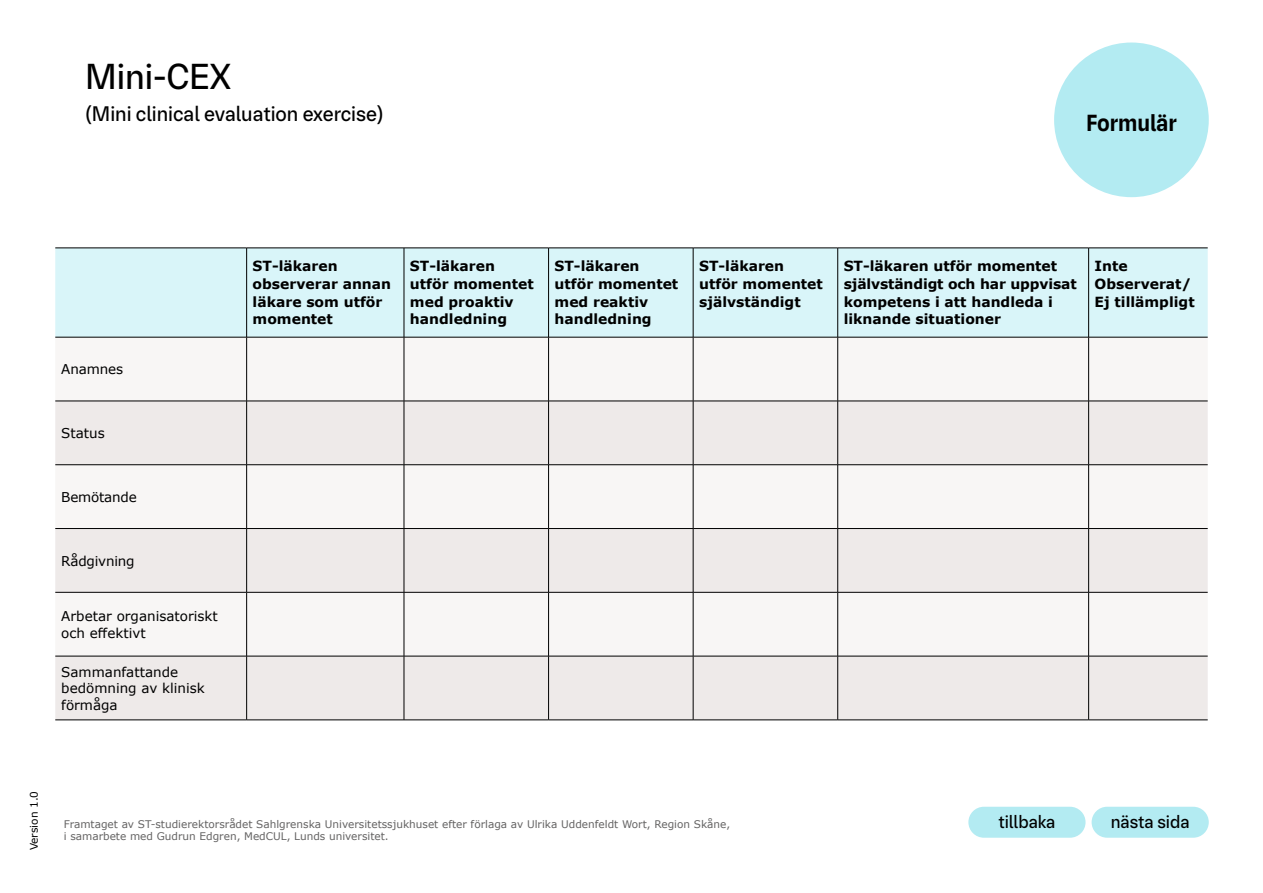
<style>
.page{position:relative;width:1263px;height:893px;background:#fff}
.page>*{position:absolute;margin:0;border:0;box-sizing:border-box;transform-origin:0 0}
.t1{font:36px "VGR Sans";color:#000}
.t2{font:700 23.25px "VGR Sans";color:#000}
.t3{font:21px "VGR Sans";color:#000}
.t4{font:18px "VGR Sans";color:#000}
.t5{font:700 13.95px/17.7px "Verdana";color:#000}
.t6{font:13.5px/16.5px "Verdana";color:#000}
.t7{font:10.5px/12.6px "Verdana";color:#646363}
.t8{font:10.5px "Verdana";color:#000}
</style>
<div class="page">
<div style="left:55px;top:249px;width:1153px;height:88px;background:#d9f5f9"></div>
<div style="left:55px;top:338px;width:1153px;height:63px;background:#f8f6f5"></div>
<svg style="left:55px;top:402px;width:1153px;height:318px;fill:#eeeae9"></svg>
<hr style="left:404px;top:248px;width:1px;height:89px;background:#000">
<hr style="left:548px;top:248px;width:1px;height:89px;background:#000">
<hr style="left:693px;top:248px;width:1px;height:89px;background:#000">
<hr style="left:837px;top:248px;width:1px;height:89px;background:#000">
<hr style="left:1088px;top:248px;width:1px;height:89px;background:#000">
<hr style="left:246px;top:248px;width:1px;height:89px;background:#000">
<hr style="left:55px;top:337px;width:192px;height:1px;background:#000">
<hr style="left:247px;top:337px;width:157px;height:1px;background:#000">
<hr style="left:404px;top:337px;width:145px;height:1px;background:#000">
<hr style="left:549px;top:337px;width:144px;height:1px;background:#000">
<hr style="left:693px;top:337px;width:145px;height:1px;background:#000">
<hr style="left:838px;top:337px;width:251px;height:1px;background:#000">
<hr style="left:1089px;top:337px;width:119px;height:1px;background:#000">
<hr style="left:55px;top:401px;width:192px;height:1px;background:#000">
<hr style="left:247px;top:401px;width:157px;height:1px;background:#000">
<hr style="left:404px;top:401px;width:145px;height:1px;background:#000">
<hr style="left:549px;top:401px;width:144px;height:1px;background:#000">
<hr style="left:693px;top:401px;width:145px;height:1px;background:#000">
<hr style="left:838px;top:401px;width:251px;height:1px;background:#000">
<hr style="left:1089px;top:401px;width:119px;height:1px;background:#000">
<hr style="left:55px;top:464px;width:192px;height:1px;background:#000">
<hr style="left:247px;top:464px;width:157px;height:1px;background:#000">
<hr style="left:404px;top:464px;width:145px;height:1px;background:#000">
<hr style="left:549px;top:464px;width:144px;height:1px;background:#000">
<hr style="left:693px;top:464px;width:145px;height:1px;background:#000">
<hr style="left:838px;top:464px;width:251px;height:1px;background:#000">
<hr style="left:1089px;top:464px;width:119px;height:1px;background:#000">
<hr style="left:55px;top:528px;width:192px;height:1px;background:#000">
<hr style="left:247px;top:528px;width:157px;height:1px;background:#000">
<hr style="left:404px;top:528px;width:145px;height:1px;background:#000">
<hr style="left:549px;top:528px;width:144px;height:1px;background:#000">
<hr style="left:693px;top:528px;width:145px;height:1px;background:#000">
<hr style="left:838px;top:528px;width:251px;height:1px;background:#000">
<hr style="left:1089px;top:528px;width:119px;height:1px;background:#000">
<hr style="left:55px;top:592px;width:192px;height:1px;background:#000">
<hr style="left:247px;top:592px;width:157px;height:1px;background:#000">
<hr style="left:404px;top:592px;width:145px;height:1px;background:#000">
<hr style="left:549px;top:592px;width:144px;height:1px;background:#000">
<hr style="left:693px;top:592px;width:145px;height:1px;background:#000">
<hr style="left:838px;top:592px;width:251px;height:1px;background:#000">
<hr style="left:1089px;top:592px;width:119px;height:1px;background:#000">
<hr style="left:55px;top:656px;width:192px;height:1px;background:#000">
<hr style="left:247px;top:656px;width:157px;height:1px;background:#000">
<hr style="left:404px;top:656px;width:145px;height:1px;background:#000">
<hr style="left:549px;top:656px;width:144px;height:1px;background:#000">
<hr style="left:693px;top:656px;width:145px;height:1px;background:#000">
<hr style="left:838px;top:656px;width:251px;height:1px;background:#000">
<hr style="left:1089px;top:656px;width:119px;height:1px;background:#000">
<hr style="left:55px;top:720px;width:192px;height:1px;background:#000">
<hr style="left:247px;top:720px;width:157px;height:1px;background:#000">
<hr style="left:404px;top:720px;width:145px;height:1px;background:#000">
<hr style="left:549px;top:720px;width:144px;height:1px;background:#000">
<hr style="left:693px;top:720px;width:145px;height:1px;background:#000">
<hr style="left:838px;top:720px;width:251px;height:1px;background:#000">
<hr style="left:1089px;top:720px;width:119px;height:1px;background:#000">
<hr style="left:246px;top:337px;width:1px;height:64px;background:#000">
<hr style="left:404px;top:337px;width:1px;height:64px;background:#000">
<hr style="left:548px;top:337px;width:1px;height:64px;background:#000">
<hr style="left:693px;top:337px;width:1px;height:64px;background:#000">
<hr style="left:837px;top:337px;width:1px;height:64px;background:#000">
<hr style="left:1088px;top:337px;width:1px;height:64px;background:#000">
<hr style="left:246px;top:401px;width:1px;height:64px;background:#000">
<hr style="left:404px;top:401px;width:1px;height:64px;background:#000">
<hr style="left:548px;top:401px;width:1px;height:64px;background:#000">
<hr style="left:693px;top:401px;width:1px;height:64px;background:#000">
<hr style="left:837px;top:401px;width:1px;height:64px;background:#000">
<hr style="left:1088px;top:401px;width:1px;height:64px;background:#000">
<hr style="left:246px;top:465px;width:1px;height:63px;background:#000">
<hr style="left:404px;top:465px;width:1px;height:63px;background:#000">
<hr style="left:548px;top:465px;width:1px;height:63px;background:#000">
<hr style="left:693px;top:465px;width:1px;height:63px;background:#000">
<hr style="left:837px;top:465px;width:1px;height:63px;background:#000">
<hr style="left:1088px;top:465px;width:1px;height:63px;background:#000">
<hr style="left:246px;top:529px;width:1px;height:63px;background:#000">
<hr style="left:404px;top:529px;width:1px;height:63px;background:#000">
<hr style="left:548px;top:529px;width:1px;height:63px;background:#000">
<hr style="left:693px;top:529px;width:1px;height:63px;background:#000">
<hr style="left:837px;top:529px;width:1px;height:63px;background:#000">
<hr style="left:1088px;top:529px;width:1px;height:63px;background:#000">
<hr style="left:246px;top:592px;width:1px;height:64px;background:#000">
<hr style="left:404px;top:592px;width:1px;height:64px;background:#000">
<hr style="left:548px;top:592px;width:1px;height:64px;background:#000">
<hr style="left:693px;top:592px;width:1px;height:64px;background:#000">
<hr style="left:837px;top:592px;width:1px;height:64px;background:#000">
<hr style="left:1088px;top:592px;width:1px;height:64px;background:#000">
<hr style="left:246px;top:656px;width:1px;height:64px;background:#000">
<hr style="left:404px;top:656px;width:1px;height:64px;background:#000">
<hr style="left:548px;top:656px;width:1px;height:64px;background:#000">
<hr style="left:693px;top:656px;width:1px;height:64px;background:#000">
<hr style="left:837px;top:656px;width:1px;height:64px;background:#000">
<hr style="left:1088px;top:656px;width:1px;height:64px;background:#000">
<hr style="left:55px;top:248px;width:192px;height:1px;background:#000">
<hr style="left:247px;top:248px;width:157px;height:1px;background:#000">
<hr style="left:404px;top:248px;width:145px;height:1px;background:#000">
<hr style="left:549px;top:248px;width:144px;height:1px;background:#000">
<hr style="left:693px;top:248px;width:145px;height:1px;background:#000">
<hr style="left:838px;top:248px;width:251px;height:1px;background:#000">
<hr style="left:1089px;top:248px;width:119px;height:1px;background:#000">
<div style="left:1054px;top:43px;width:155px;height:154px;background:#b3ebf2;border-radius:50%"></div>
<div style="left:1091px;top:807px;width:118px;height:31px;background:#b3ebf2;border-radius:15px"></div>
<div style="left:968px;top:807px;width:117px;height:31px;background:#b3ebf2;border-radius:15px"></div>
<h1 class="t1" style="left:85px;top:55px;width:147px">Mini-CEX</h1>
<h3 class="t3" style="left:85px;top:101px;width:300px">(Mini clinical evaluation exercise)</h3>
<h2 class="t2" style="left:1086px;top:109px;width:92px">Formulär</h2>
<p class="t6" style="left:61px;top:361px;width:63px">Anamnes</p>
<p class="t6" style="left:61px;top:425px;width:45px">Status</p>
<p class="t6" style="left:61px;top:488px;width:77px">Bemötande</p>
<p class="t6" style="left:61px;top:552px;width:75px">Rådgivning</p>
<p class="t6" style="left:61px;top:608px;width:158px">Arbetar organisatoriskt och effektivt</p>
<p class="t6" style="left:61px;top:663px;width:145px">Sammanfattande bedömning av klinisk förmåga</p>
<p class="t5" style="left:253px;top:257px;width:140px">ST-läkaren observerar annan läkare som utför momentet</p>
<p class="t5" style="left:410px;top:257px;width:125px">ST-läkaren utför momentet med proaktiv handledning</p>
<p class="t5" style="left:555px;top:257px;width:125px">ST-läkaren utför momentet med reaktiv handledning</p>
<p class="t5" style="left:699px;top:257px;width:125px">ST-läkaren utför momentet självständigt</p>
<p class="t5" style="left:844px;top:257px;width:234px">ST-läkaren utför momentet självständigt och har uppvisat kompetens i att handleda i liknande situationer</p>
<p class="t5" style="left:1094px;top:257px;width:102px">Inte<br>Observerat/<br>Ej tillämpligt</p>
<p class="t8" style="left:27px;top:850px;width:61px;rotate:-90deg">Version 1.0</p>
<p class="t7" style="left:64px;top:817px;width:668px">Framtaget av ST-studierektorsrådet Sahlgrenska Universitetssjukhuset efter förlaga av Ulrika Uddenfeldt Wort, Region Skåne, i samarbete med Gudrun Edgren, MedCUL, Lunds universitet.</p>
<p class="t4" style="left:998px;top:811px;width:59px">tillbaka</p>
<p class="t4" style="left:1111px;top:811px;width:81px">nästa sida</p>
</div>
